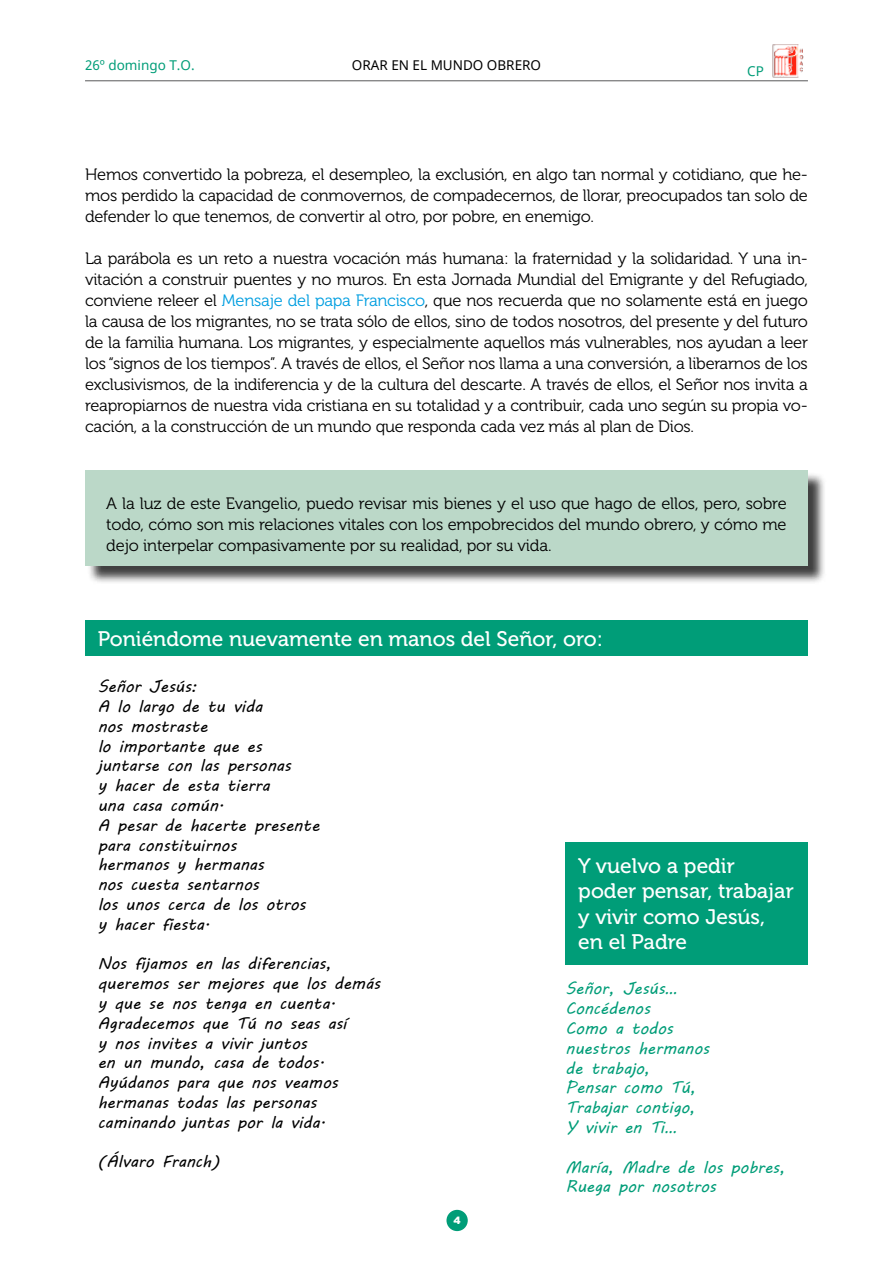
<style>
.page{position:relative;width:893px;height:1263px;background:#fff}
.page>*{position:absolute;margin:0;border:0;box-sizing:border-box;transform-origin:0 0}
.t1{font:21px/25.2px "Museo 500";color:#fff}
.t2{font:16.5px/21px "Museo 300";letter-spacing:-.015em;color:#000;text-align:justify}
.t3{font:16.5px/19.8px "MV Boli";color:#000}
.t4{font:16.5px/19.8px "MV Boli";color:#009d78}
.t5{font:13.5px "Noto Sans";color:#000}
.t6{font:13.5px "Noto Sans";color:#009d78}
.t7{font:900 10.5px "Gotham HTF";color:#fff}
.s1{color:#009ee0}
</style>
<div class="page">
<div style="left:446px;top:1210px;width:22px;height:21px;background:#009d78;border-radius:50%"></div>
<hr style="left:85px;top:80px;width:723px;height:1px;background:#58585a">
<img style="left:772px;top:44px;width:31px;height:37px">
<div style="left:85px;top:620px;width:723px;height:35px;background:#009d78"></div>
<div style="left:566px;top:842px;width:242px;height:122px;background:#009d78"></div>
<div style="left:87px;top:472px;width:740px;height:112px;background:#000;opacity:.75"></div>
<div style="left:85px;top:470px;width:723px;height:96px;background:#bbd8c8"></div>
<p class="t6" style="left:85px;top:56px;width:111px">26º domingo T.O.</p>
<p class="t5" style="left:352px;top:56px;width:191px">ORAR EN EL MUNDO OBRERO</p>
<p class="t6" style="left:747px;top:62px;width:18px">CP</p>
<p class="t2" style="left:85px;top:164px;width:724px">Hemos convertido la pobreza, el desempleo, la exclusión, en algo tan normal y cotidiano, que he&shy;mos perdido la capacidad de conmovernos, de compadecernos, de llorar, preocupados tan solo de defender lo que tenemos, de convertir al otro, por pobre, en enemigo.</p>
<p class="t2" style="left:85px;top:248px;width:724px">La parábola es un reto a nuestra vocación más humana: la fraternidad y la solidaridad. Y una in&shy;vitación a construir puentes y no muros. En esta Jornada Mundial del Emigrante y del Refugiado, conviene releer el <span class="s1">Mensaje del papa Francisco</span>, que nos recuerda que no solamente está en juego la causa de los migrantes, no se trata sólo de ellos, sino de todos nosotros, del presente y del futuro de la familia humana. Los migrantes, y especialmente aquellos más vulnerables, nos ayudan a leer los “signos de los tiempos”. A través de ellos, el Señor nos llama a una conversión, a liberarnos de los exclusivismos, de la indiferencia y de la cultura del descarte. A través de ellos, el Señor nos invita a reapropiarnos de nuestra vida cristiana en su totalidad y a contribuir, cada uno según su propia vo&shy;cación, a la construcción de un mundo que responda cada vez más al plan de Dios.</p>
<p class="t2" style="left:106px;top:493px;width:682px">A la luz de este Evangelio, puedo revisar mis bienes y el uso que hago de ellos, pero, sobre todo, cómo son mis relaciones vitales con los empobrecidos del mundo obrero, y cómo me dejo interpelar compasivamente por su realidad, por su vida.</p>
<p class="t1" style="left:98px;top:626px;width:507px">Poniéndome nuevamente en manos del Señor, oro:</p>
<p class="t3" style="left:98px;top:676px;width:223px">Señor Jesús:<br>A lo largo de tu vida<br>nos mostraste<br>lo importante que es juntarse con las personas<br>y hacer de esta tierra<br>una casa común.<br>A pesar de hacerte presente para constituirnos<br>hermanos y hermanas<br>nos cuesta sentarnos<br>los unos cerca de los otros<br>y hacer fiesta.</p>
<p class="t3" style="left:98px;top:953px;width:284px">Nos fijamos en las diferencias, queremos ser mejores que los demás y que se nos tenga en cuenta.<br>Agradecemos que Tú no seas así<br>y nos invites a vivir juntos<br>en un mundo, casa de todos.<br>Ayúdanos para que nos veamos hermanas todas las personas caminando juntas por la vida.</p>
<p class="t3" style="left:98px;top:1151px;width:124px">(Álvaro Franch)</p>
<p class="t7" style="left:453px;top:1214px;width:9px">4</p>
<p class="t1" style="left:578px;top:854px;width:217px">Y vuelvo a pedir poder pensar, trabajar y vivir como Jesús, en el Padre</p>
<p class="t4" style="left:566px;top:978px;width:145px">Señor, Jesús…<br>Concédenos<br>Como a todos nuestros hermanos de trabajo,<br>Pensar como Tú,<br>Trabajar contigo,<br>Y vivir en Ti…</p>
<p class="t4" style="left:566px;top:1157px;width:221px">María, Madre de los pobres,<br>Ruega por nosotros</p>
</div>
